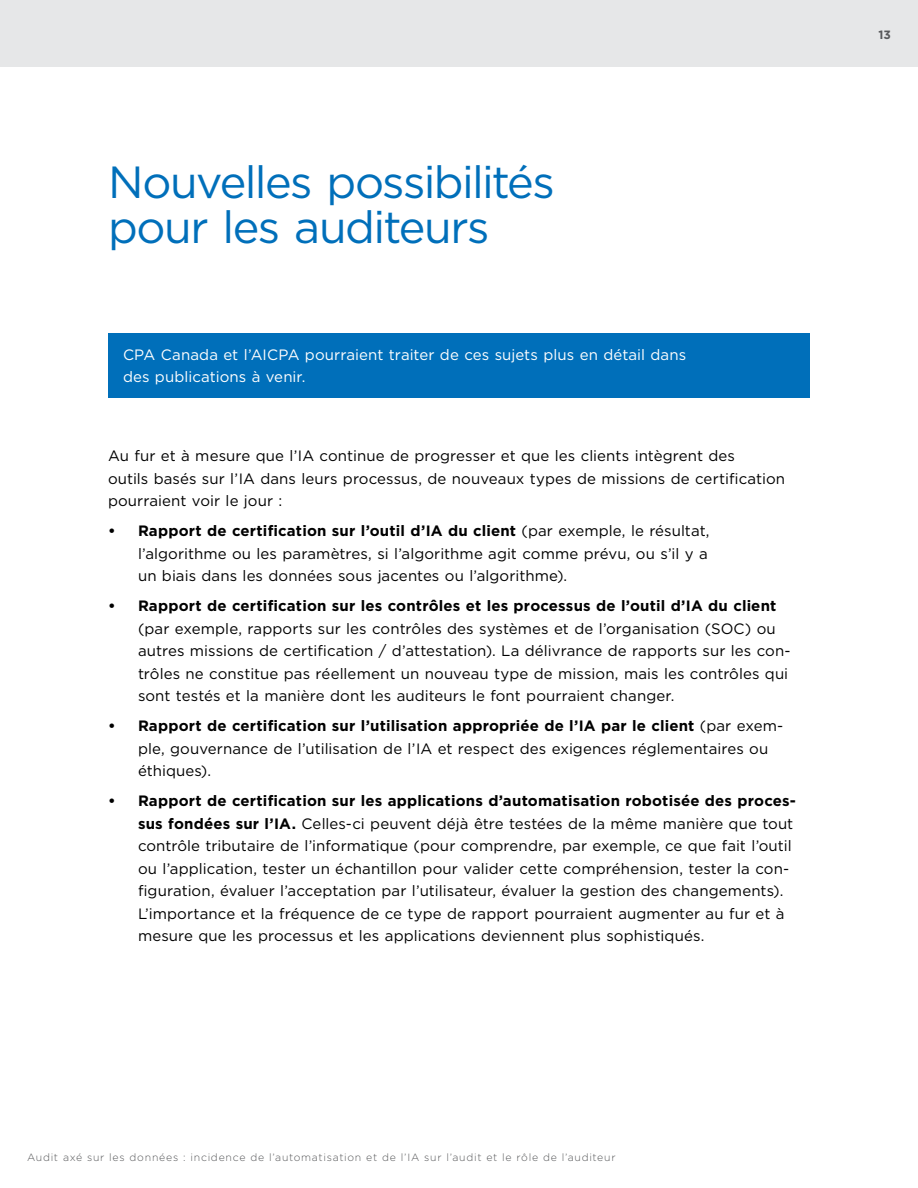
<style>
.page{position:relative;width:918px;height:1188px;background:#fff}
.page>*{position:absolute;margin:0;border:0;box-sizing:border-box;transform-origin:0 0}
.t1{font:45px/45px "Gotham";letter-spacing:-.035em;color:#006fba}
.t2{font:15px/22.5px "Gotham";letter-spacing:.005em;color:#000}
.t3{font:15px/22.5px "Gotham";letter-spacing:.005em;color:#fff}
.t4{font:700 12px "Gotham";color:#58595b}
.t5{font:300 10.5px "Gotham";letter-spacing:.07em;color:#58595b}
.s1{font-weight:700}
</style>
<div class="page">
<div style="left:108px;top:333px;width:702px;height:65px;background:#006fba"></div>
<div style="left:0;top:0;width:918px;height:68px;background:#e6e7e8"></div>
<h2 class="t1" style="left:108px;top:159px;width:448px">Nouvelles possibilités pour les auditeurs</h2>
<p class="t3" style="left:123px;top:343px;width:565px">CPA Canada et l’AICPA pourraient traiter de ces sujets plus en détail dans des publications à venir.</p>
<p class="t2" style="left:108px;top:444px;width:679px">Au fur et à mesure que l’IA continue de progresser et que les clients intègrent des<br>outils basés sur l’IA dans leurs processus, de nouveaux types de missions de certification pourraient voir le jour :</p>
<p class="t2" style="left:138px;top:519px;width:573px;text-indent:-30px"><span class="s1">• Rapport de certification sur l’outil d’IA du client</span> (par exemple, le résultat, l’algorithme ou les paramètres, si l’algorithme agit comme prévu, ou s’il y a un biais dans les données sous jacentes ou l’algorithme).</p>
<p class="t2" style="left:138px;top:594px;width:654px;text-indent:-30px"><span class="s1">• Rapport de certification sur les contrôles et les processus de l’outil d’IA du client </span>(par exemple, rapports sur les contrôles des systèmes et de l’organisation (SOC) ou autres missions de certification / d’attestation). La délivrance de rapports sur les con&shy;trôles ne constitue pas réellement un nouveau type de mission, mais les contrôles qui sont testés et la manière dont les auditeurs le font pourraient changer.</p>
<p class="t2" style="left:138px;top:714px;width:647px;text-indent:-30px"><span class="s1">• Rapport de certification sur l’utilisation appropriée de l’IA par le client</span> (par exem&shy;ple, gouvernance de l’utilisation de l’IA et respect des exigences réglementaires ou éthiques).</p>
<p class="t2" style="left:138px;top:789px;width:660px;text-indent:-30px"><span class="s1">• Rapport de certification sur les applications d’automatisation robotisée des proces&shy;sus fondées sur l’IA.</span> Celles-ci peuvent déjà être testées de la même manière que tout contrôle tributaire de l’informatique (pour comprendre, par exemple, ce que fait l’outil ou l’application, tester un échantillon pour valider cette compréhension, tester la con&shy;figuration, évaluer l’acceptation par l’utilisateur, évaluer la gestion des changements).<br>L’importance et la fréquence de ce type de rapport pourraient augmenter au fur et à mesure que les processus et les applications deviennent plus sophistiqués.</p>
<p class="t4" style="left:878px;top:26px;width:14px">13</p>
<p class="t5" style="left:27px;top:1151px;width:590px">Audit axé sur les données : incidence de l’automatisation et de l’IA sur l’audit et le rôle de l’auditeur</p>
</div>
